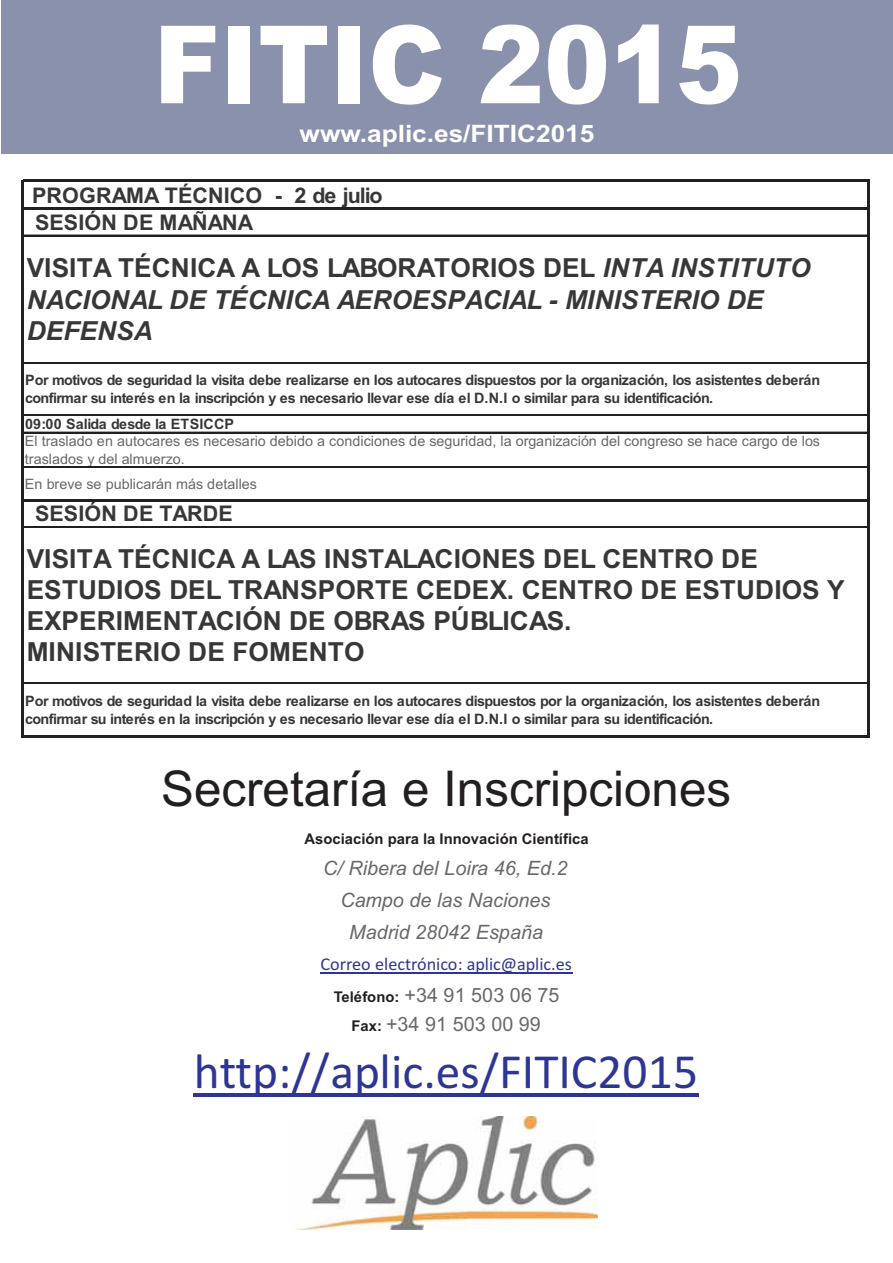
<style>
.page{position:relative;width:893px;height:1263px;background:#fff}
.page>*{position:absolute;margin:0;border:0;box-sizing:border-box;transform-origin:0 0}
.t1{font:900 108.15px "Arial";color:#fff;scale:.91 1}
.t2{font:49.5px "Calibri";color:#2e3695}
.t3{font:49.35px "Arial";color:#231f20}
.t4{font:700 26.25px/31.3px "Arial";color:#383738}
.t5{font:italic 700 26.25px/31.2px "Arial";color:#383738}
.t6{font:700 24px "Arial";color:#fff;scale:1.09 1}
.t7{font:700 21.6px/27.3px "Arial";color:#383738}
.t8{font:italic 19.8px/32px "Arial";color:#67686b;text-align:center}
.t9{font:19.8px/28.7px "Arial";letter-spacing:.005em;color:#67686b;text-align:center}
.t10{font:18.15px "Calibri";color:#2e3695}
.t11{font:700 14.85px "Arial";color:#231f20}
.t12{font:700 14.4px/17.7px "Arial";letter-spacing:-.04em;color:#383738}
.t13{font:14.4px/17.7px "Arial";color:#67686b}
.t14{font:700 14.4px "Arial";letter-spacing:.01em;color:#383738}
.s1{font-style:normal}
.s2{font-weight:700;font-size:14.85px;color:#231f20}
</style>
<div class="page">
<div style="left:1px;top:0;width:891px;height:154px;background:#8991ad"></div>
<hr style="left:21px;top:180px;width:3px;height:557px;background:#231f20">
<hr style="left:867px;top:182px;width:3px;height:555px;background:#231f20">
<hr style="left:24px;top:180px;width:846px;height:2px;background:#231f20">
<hr style="left:24px;top:208px;width:846px;height:2px;background:#231f20">
<hr style="left:24px;top:235px;width:843px;height:1px;background:#231f20">
<hr style="left:24px;top:362px;width:843px;height:1px;background:#231f20">
<hr style="left:24px;top:363px;width:843px;height:1px;background:#231f20">
<hr style="left:24px;top:414px;width:843px;height:1px;background:#231f20">
<hr style="left:24px;top:415px;width:843px;height:1px;background:#231f20">
<hr style="left:24px;top:432px;width:843px;height:1px;background:#231f20">
<hr style="left:24px;top:467px;width:843px;height:1px;background:#231f20">
<hr style="left:24px;top:499px;width:846px;height:2px;background:#231f20">
<hr style="left:24px;top:526px;width:843px;height:1px;background:#231f20">
<hr style="left:24px;top:527px;width:843px;height:1px;background:#231f20">
<hr style="left:24px;top:683px;width:843px;height:1px;background:#231f20">
<hr style="left:24px;top:735px;width:846px;height:2px;background:#231f20">
<hr style="left:320px;top:973px;width:252px;height:1px;background:#2e3695">
<hr style="left:193px;top:1094px;width:506px;height:3px;background:#2e3695">
<img style="left:295px;top:1116px;width:303px;height:114px">
<h1 class="t1" style="left:154px;top:3px;width:648px">FITIC 2015</h1>
<h3 class="t6" style="left:300px;top:125px;width:272px">www.aplic.es/FITIC2015</h3>
<h3 class="t7" style="left:32px;top:183px;width:352px">PROGRAMA TÉCNICO - 2 de julio<br>SESIÓN DE MAÑANA</h3>
<h3 class="t5" style="left:27px;top:253px;width:785px"><span class="s1">VISITA TÉCNICA A LOS LABORATORIOS DEL</span> INTA INSTITUTO<br>NACIONAL DE TÉCNICA AEROESPACIAL - MINISTERIO DE<br>DEFENSA</h3>
<p class="t12" style="left:25px;top:373px;width:797px">Por motivos de seguridad la visita debe realizarse en los autocares dispuestos por la organización, los asistentes deberán confirmar su interés en la inscripción y es necesario llevar ese día el D.N.I o similar para su identificación.</p>
<p class="t14" style="left:25px;top:419px;width:210px">09:00 Salida desde la ETSICCP</p>
<p class="t13" style="left:25px;top:434px;width:797px">El traslado en autocares es necesario debido a condiciones de seguridad, la organización del congreso se hace cargo de los traslados y del almuerzo.</p>
<p class="t13" style="left:25px;top:476px;width:234px">En breve se publicarán más detalles</p>
<h3 class="t7" style="left:35px;top:502px;width:199px">SESIÓN DE TARDE</h3>
<h3 class="t4" style="left:27px;top:545px;width:819px">VISITA TÉCNICA A LAS INSTALACIONES DEL CENTRO DE ESTUDIOS DEL TRANSPORTE CEDEX. CENTRO DE ESTUDIOS Y EXPERIMENTACIÓN DE OBRAS PÚBLICAS.<br>MINISTERIO DE FOMENTO</h3>
<p class="t12" style="left:25px;top:694px;width:797px">Por motivos de seguridad la visita debe realizarse en los autocares dispuestos por la organización, los asistentes deberán confirmar su interés en la inscripción y es necesario llevar ese día el D.N.I o similar para su identificación.</p>
<h3 class="t3" style="left:161px;top:770px;width:572px">Secretaría e Inscripciones</h3>
<p class="t11" style="left:305px;top:833px;width:285px">Asociación para la Innovación Científica</p>
<h3 class="t8" style="left:323px;top:852px;width:246px">C/ Ribera del Loira 46, Ed.2<br>Campo de las Naciones<br>Madrid 28042 España</h3>
<p class="t10" style="left:320px;top:957px;width:253px">Correo electrónico: aplic@aplic.es</p>
<h3 class="t9" style="left:334px;top:983px;width:227px"><span class="s2">Teléfono:</span> +34 91 503 06 75<br><span class="s2">Fax:</span> +34 91 503 00 99</h3>
<h2 class="t2" style="left:194px;top:1053px;width:506px">http://aplic.es/FITIC2015</h2>
</div>
